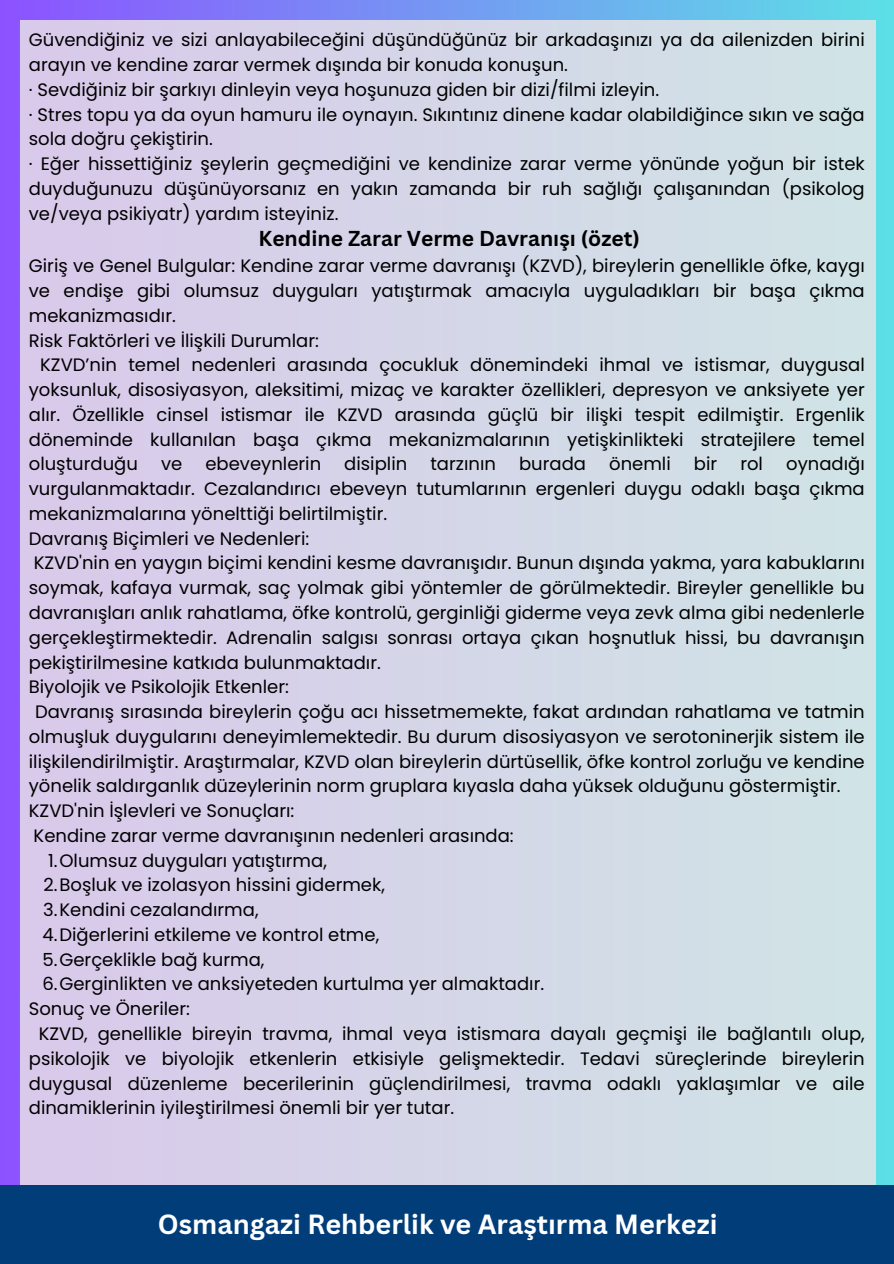
<style>
.page{position:relative;width:894px;height:1264px;background:#fff}
.page>*{position:absolute;margin:0;border:0;box-sizing:border-box;transform-origin:0 0}
.t1{font:700 27px "Canva Sans";color:#fff}
.t2{font:700 21px "Canva Sans";color:#000}
.t3{font:18px/24.8px "Poppins";color:#000}
</style>
<div class="page">
<div style="left:0;top:0;width:893px;height:1263px;background:linear-gradient(to right,#8c52ff,#5ce0e6)"></div>
<div style="left:20px;top:20px;width:855px;height:1219px;background:linear-gradient(to right,#d9c9ea,#d0e4e6)"></div>
<div style="left:0;top:1184px;width:893px;height:79px;background:#003d79"></div>
<p class="t3" style="left:29px;top:28px;width:837px">Güvendiğiniz ve sizi anlayabileceğini düşündüğünüz bir arkadaşınızı ya da ailenizden birini arayın ve kendine zarar vermek dışında bir konuda konuşun.<br>· Sevdiğiniz bir şarkıyı dinleyin veya hoşunuza giden bir dizi/filmi izleyin.<br>· Stres topu ya da oyun hamuru ile oynayın. Sıkıntınız dinene kadar olabildiğince sıkın ve sağa sola doğru çekiştirin.<br>· Eğer hissettiğiniz şeylerin geçmediğini ve kendinize zarar verme yönünde yoğun bir istek duyduğunuzu düşünüyorsanız en yakın zamanda bir ruh sağlığı çalışanından (psikolog ve/veya psikiyatr) yardım isteyiniz.</p>
<p class="t2" style="left:258px;top:226px;width:383px">Kendine Zarar Verme Davranışı (özet)</p>
<p class="t3" style="left:29px;top:254px;width:837px">Giriş ve Genel Bulgular: Kendine zarar verme davranışı (KZVD), bireylerin genellikle öfke, kaygı ve endişe gibi olumsuz duyguları yatıştırmak amacıyla uyguladıkları bir başa çıkma mekanizmasıdır.<br>Risk Faktörleri ve İlişkili Durumlar:</p>
<p class="t3" style="left:29px;top:353px;width:837px;text-align:justify;text-indent:11px">KZVD’nin temel nedenleri arasında çocukluk dönemindeki ihmal ve istismar, duygusal yoksunluk, disosiyasyon, aleksitimi, mizaç ve karakter özellikleri, depresyon ve anksiyete yer alır. Özellikle cinsel istismar ile KZVD arasında güçlü bir ilişki tespit edilmiştir. Ergenlik döneminde kullanılan başa çıkma mekanizmalarının yetişkinlikteki stratejilere temel oluşturduğu</p>
<p class="t3" style="left:161px;top:452px;width:23px">ve</p>
<p class="t3" style="left:205px;top:452px;width:117px">ebeveynlerin</p>
<p class="t3" style="left:344px;top:452px;width:64px">disiplin</p>
<p class="t3" style="left:430px;top:452px;width:67px">tarzının</p>
<p class="t3" style="left:519px;top:452px;width:68px">burada</p>
<p class="t3" style="left:609px;top:452px;width:63px">önemli</p>
<p class="t3" style="left:693px;top:452px;width:25px">bir</p>
<p class="t3" style="left:740px;top:452px;width:24px">rol</p>
<p class="t3" style="left:786px;top:452px;width:80px">oynadığı</p>
<p class="t3" style="left:29px;top:476px;width:837px">vurgulanmaktadır. Cezalandırıcı ebeveyn tutumlarının ergenleri duygu odaklı başa çıkma</p>
<p class="t3" style="left:29px;top:501px;width:360px">mekanizmalarına yönelttiği belirtilmiştir.</p>
<p class="t3" style="left:29px;top:526px;width:282px">Davranış Biçimleri ve Nedenleri:</p>
<p class="t3" style="left:34px;top:551px;width:832px">KZVD'nin en yaygın biçimi kendini kesme davranışıdır. Bunun dışında yakma, yara kabuklarını</p>
<p class="t3" style="left:29px;top:575px;width:837px">soymak, kafaya vurmak, saç yolmak gibi yöntemler de görülmektedir. Bireyler genellikle bu</p>
<p class="t3" style="left:29px;top:600px;width:837px">davranışları anlık rahatlama, öfke kontrolü, gerginliği giderme veya zevk alma gibi nedenlerle</p>
<p class="t3" style="left:29px;top:625px;width:837px">gerçekleştirmektedir. Adrenalin salgısı sonrası ortaya çıkan hoşnutluk hissi, bu davranışın</p>
<p class="t3" style="left:29px;top:650px;width:353px">pekiştirilmesine katkıda bulunmaktadır.</p>
<p class="t3" style="left:29px;top:674px;width:261px">Biyolojik ve Psikolojik Etkenler:</p>
<p class="t3" style="left:35px;top:699px;width:831px">Davranış sırasında bireylerin çoğu acı hissetmemekte, fakat ardından rahatlama ve tatmin</p>
<p class="t3" style="left:29px;top:724px;width:837px">olmuşluk duygularını deneyimlemektedir. Bu durum disosiyasyon ve serotoninerjik sistem ile</p>
<p class="t3" style="left:29px;top:749px;width:837px">ilişkilendirilmiştir. Araştırmalar, KZVD olan bireylerin dürtüsellik, öfke kontrol zorluğu ve kendine</p>
<p class="t3" style="left:29px;top:773px;width:813px">yönelik saldırganlık düzeylerinin norm gruplara kıyasla daha yüksek olduğunu göstermiştir.</p>
<p class="t3" style="left:29px;top:798px;width:267px">KZVD'nin İşlevleri ve Sonuçları:</p>
<p class="t3" style="left:34px;top:823px;width:481px">Kendine zarar verme davranışının nedenleri arasında:</p>
<p class="t3" style="left:48px;top:848px;width:280px">1.Olumsuz duyguları yatıştırma,</p>
<p class="t3" style="left:43px;top:872px;width:343px">2.Boşluk ve izolasyon hissini gidermek,</p>
<p class="t3" style="left:43px;top:897px;width:217px">3.Kendini cezalandırma,</p>
<p class="t3" style="left:42px;top:922px;width:338px">4.Diğerlerini etkileme ve kontrol etme,</p>
<p class="t3" style="left:42px;top:947px;width:223px">5.Gerçeklikle bağ kurma,</p>
<p class="t3" style="left:42px;top:971px;width:503px">6.Gerginlikten ve anksiyeteden kurtulma yer almaktadır.</p>
<p class="t3" style="left:29px;top:996px;width:163px">Sonuç ve Öneriler:</p>
<p class="t3" style="left:39px;top:1021px;width:827px">KZVD, genellikle bireyin travma, ihmal veya istismara dayalı geçmişi ile bağlantılı olup,</p>
<p class="t3" style="left:29px;top:1046px;width:837px">psikolojik ve biyolojik etkenlerin etkisiyle gelişmektedir. Tedavi süreçlerinde bireylerin</p>
<p class="t3" style="left:29px;top:1070px;width:837px">duygusal düzenleme becerilerinin güçlendirilmesi, travma odaklı yaklaşımlar ve aile</p>
<p class="t3" style="left:29px;top:1095px;width:426px">dinamiklerinin iyileştirilmesi önemli bir yer tutar.</p>
<h1 class="t1" style="left:158px;top:1207px;width:561px">Osmangazi Rehberlik ve Araştırma Merkezi</h1>
</div>
